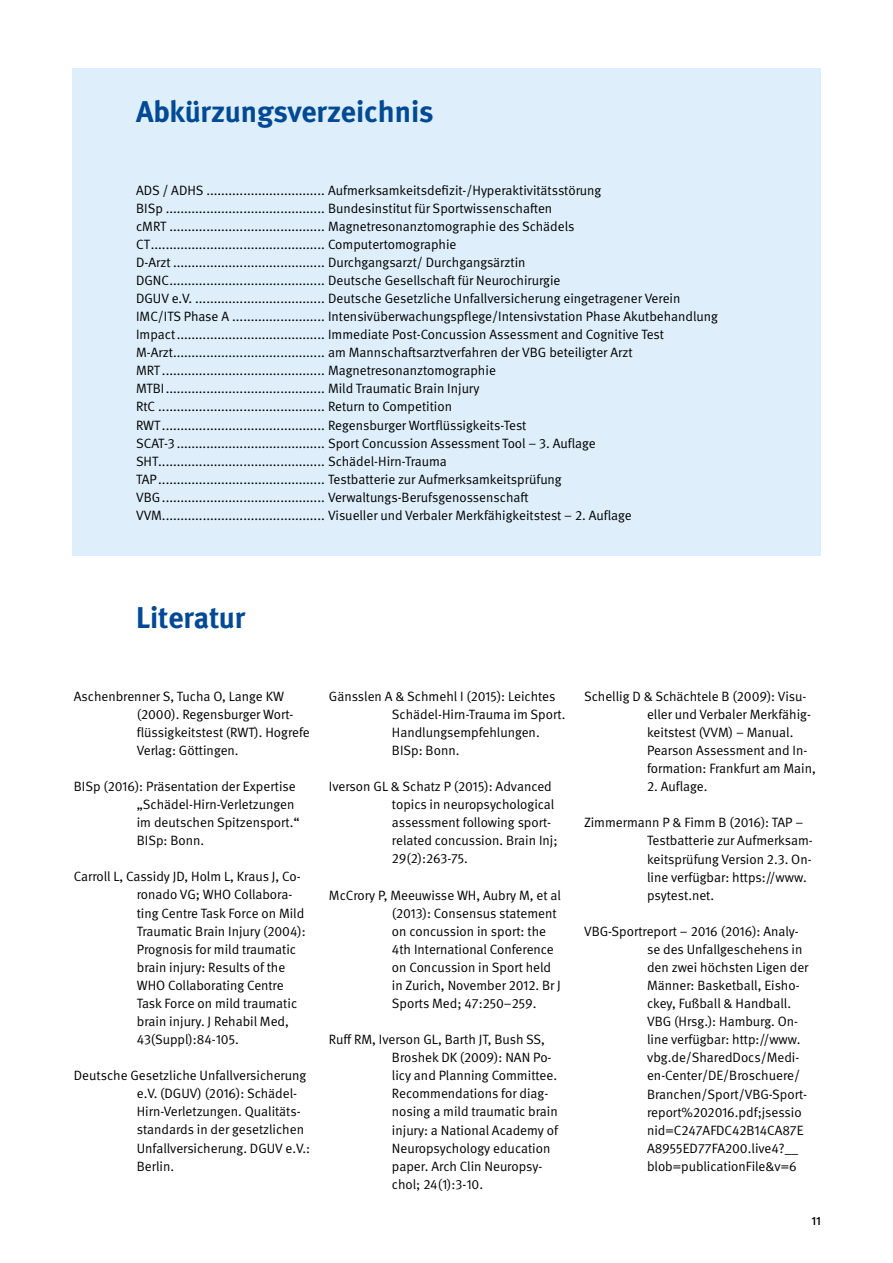
<style>
.page{position:relative;width:893px;height:1263px;background:#fff}
.page>*{position:absolute;margin:0;border:0;box-sizing:border-box;transform-origin:0 0}
._20pt__berschrift{font:700 30px "DGUV Meta";letter-spacing:-.005em;color:#004994}
.Literaturverzeichnis{font:13.5px/18.1px "DGUV Meta";color:#000}
.Flie_text{font:13.5px "DGUV Meta";color:#000}
.t1{font:500 12px "DGUV Meta";color:#000}
</style>
<div class="page">
<div style="left:72px;top:68px;width:749px;height:488px;background:#deeffb"></div>
<h1 class="_20pt__berschrift" style="left:136px;top:94px;width:299px">Abkürzungsverzeichnis</h1>
<p class="Flie_text" style="left:136px;top:182px;width:467px">ADS / ADHS ................................ Aufmerksamkeitsdefizit-/Hyperaktivitätsstörung</p>
<p class="Flie_text" style="left:136px;top:200px;width:418px">BISp ........................................... Bundesinstitut für Sportwissenschaften</p>
<p class="Flie_text" style="left:136px;top:218px;width:440px">cMRT .......................................... Magnetresonanztomographie des Schädels</p>
<p class="Flie_text" style="left:136px;top:236px;width:322px">CT............................................... Computertomographie</p>
<p class="Flie_text" style="left:136px;top:254px;width:391px">D-Arzt ......................................... Durchgangsarzt/ Durchgangsärztin</p>
<p class="Flie_text" style="left:136px;top:272px;width:426px">DGNC.......................................... Deutsche Gesellschaft für Neurochirurgie</p>
<p class="Flie_text" style="left:136px;top:290px;width:546px">DGUV e.V. ................................... Deutsche Gesetzliche Unfallversicherung eingetragener Verein</p>
<p class="Flie_text" style="left:136px;top:309px;width:583px">IMC/ITS Phase A ......................... Intensivüberwachungspflege/Intensivstation Phase Akutbehandlung</p>
<p class="Flie_text" style="left:136px;top:327px;width:530px">Impact........................................ Immediate Post-Concussion Assessment and Cognitive Test</p>
<p class="Flie_text" style="left:136px;top:345px;width:498px">M-Arzt......................................... am Mannschaftsarztverfahren der VBG beteiligter Arzt</p>
<p class="Flie_text" style="left:136px;top:363px;width:361px">MRT ............................................ Magnetresonanztomographie</p>
<p class="Flie_text" style="left:136px;top:381px;width:345px">MTBI........................................... Mild Traumatic Brain Injury</p>
<p class="Flie_text" style="left:136px;top:399px;width:318px">RtC ............................................. Return to Competition</p>
<p class="Flie_text" style="left:136px;top:417px;width:392px">RWT ............................................ Regensburger Wortflüssigkeits-Test</p>
<p class="Flie_text" style="left:136px;top:435px;width:461px">SCAT-3 ........................................ Sport Concussion Assessment Tool – 3. Auflage</p>
<p class="Flie_text" style="left:136px;top:453px;width:312px">SHT............................................. Schädel-Hirn-Trauma</p>
<p class="Flie_text" style="left:136px;top:471px;width:427px">TAP............................................. Testbatterie zur Aufmerksamkeitsprüfung</p>
<p class="Flie_text" style="left:136px;top:489px;width:394px">VBG............................................ Verwaltungs-Berufsgenossenschaft</p>
<p class="Flie_text" style="left:136px;top:507px;width:497px">VVM............................................ Visueller und Verbaler Merkfähigkeitstest – 2. Auflage</p>
<h1 class="_20pt__berschrift" style="left:136px;top:600px;width:111px">Literatur</h1>
<p class="Literaturverzeichnis" style="left:137px;top:687px;width:175px;text-indent:-63px">Aschenbrenner S, Tucha O, Lange KW (2000). Regensburger Wort&shy;flüssigkeitstest (RWT). Hogrefe<br>Verlag: Göttingen.</p>
<p class="Literaturverzeichnis" style="left:137px;top:777px;width:164px;text-indent:-63px">BISp (2016): Präsentation der Expertise „Schädel-Hirn-Verletzungen im deutschen Spitzensport.“<br>BISp: Bonn.</p>
<p class="Literaturverzeichnis" style="left:137px;top:868px;width:170px;text-indent:-63px">Carroll L, Cassidy JD, Holm L, Kraus J, Co&shy;ronado VG; WHO Collabora&shy;ting Centre Task Force on Mild<br>Traumatic Brain Injury (2004):<br>Prognosis for mild traumatic brain injury: Results of the<br>WHO Collaborating Centre<br>Task Force on mild traumatic brain injury. J Rehabil Med,<br>43(Suppl):84-105.</p>
<p class="Literaturverzeichnis" style="left:137px;top:1067px;width:175px;text-indent:-63px">Deutsche Gesetzliche Unfallversicherung e.V. (DGUV) (2016): Schädel-<br>Hirn-Verletzungen. Qualitäts&shy;standards in der gesetzlichen<br>Unfallversicherung. DGUV e.V.:<br>Berlin.</p>
<p class="Literaturverzeichnis" style="left:392px;top:687px;width:175px;text-indent:-63px">Gänsslen A &amp; Schmehl I (2015): Leichtes<br>Schädel-Hirn-Trauma im Sport.<br>Handlungsempfehlungen.<br>BISp: Bonn.</p>
<p class="Literaturverzeichnis" style="left:392px;top:778px;width:167px;text-indent:-63px">Iverson GL &amp; Schatz P (2015): Advanced topics in neuropsychological assessment following sport&shy;related concussion. Brain Inj;<br>29(2):263-75.</p>
<p class="Literaturverzeichnis" style="left:392px;top:886px;width:170px;text-indent:-63px">McCrory P, Meeuwisse WH, Aubry M, et al (2013): Consensus statement on concussion in sport: the<br>4th International Conference on Concussion in Sport held in Zurich, November 2012. Br J<br>Sports Med; 47:250–259.</p>
<p class="Literaturverzeichnis" style="left:392px;top:1031px;width:168px;text-indent:-63px">Ruff RM, Iverson GL, Barth JT, Bush SS,<br>Broshek DK (2009): NAN Po&shy;licy and Planning Committee.<br>Recommendations for diag&shy;nosing a mild traumatic brain injury: a National Academy of<br>Neuropsychology education paper. Arch Clin Neuropsy&shy;chol; 24(1):3-10.</p>
<p class="Literaturverzeichnis" style="left:647px;top:687px;width:170px;text-indent:-63px">Schellig D &amp; Schächtele B (2009): Visu&shy;eller und Verbaler Merkfähig&shy;keitstest (VVM) – Manual.<br>Pearson Assessment and In&shy;formation: Frankfurt am Main,</p>
<p class="Literaturverzeichnis" style="left:647px;top:778px;width:62px">2. Auflage.</p>
<p class="Literaturverzeichnis" style="left:647px;top:814px;width:167px;text-indent:-63px">Zimmermann P &amp; Fimm B (2016): TAP –<br>Testbatterie zur Aufmerksam&shy;keitsprüfung Version 2.3. On&shy;line verfügbar: https://www. psytest.net.</p>
<p class="Literaturverzeichnis" style="left:647px;top:922px;width:163px;text-indent:-63px">VBG-Sportreport – 2016 (2016): Analy&shy;se des Unfallgeschehens in den zwei höchsten Ligen der<br>Männer: Basketball, Eisho&shy;ckey, Fußball &amp; Handball.<br>VBG (Hrsg.): Hamburg. On&shy;line verfügbar: http://www. vbg.de/SharedDocs/Medi&shy;en-Center/DE/Broschuere/<br>Branchen/Sport/VBG-Sport&shy;report%202016.pdf;jsessio nid=C247AFDC42B14CA87E<br>A8955ED77FA200.live4?__ blob=publicationFile&amp;v=6</p>
<p class="t1" style="left:811px;top:1213px;width:11px">11</p>
</div>
